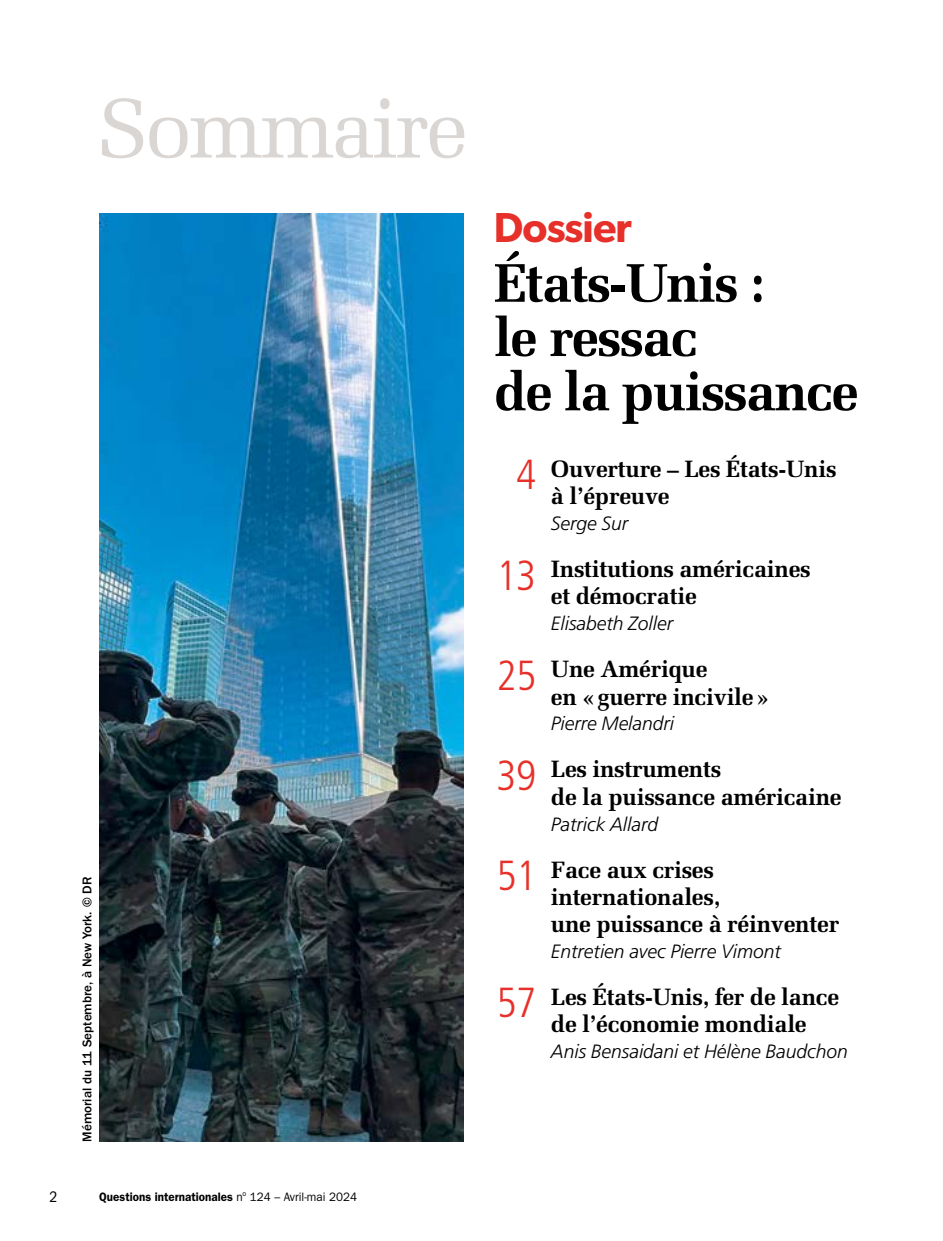
<style>
.page{position:relative;width:943px;height:1241px;background:#fff}
.page>*{position:absolute;margin:0;border:0;box-sizing:border-box;transform-origin:0 0}
.t1{font:84px "Melior LT Std";letter-spacing:-.035em;color:#d9d6d3}
._03_TITRE{font:700 54.25px/54.2px "Melior LT Std";letter-spacing:-.03em;color:#000}
._03_Dossier{font:600 42px "Gibson";letter-spacing:-.02em;color:#e73029}
._03_ARTICLE_1{font:700 23.62px/27.1px "Melior LT Std";letter-spacing:-.01em;color:#000}
._03_AUTEUR_1{font:italic 300 19.25px "Frutiger LT Std";color:#000}
.t2{font:condensed 15.75px "ITC Franklin Gothic Std";color:#000}
.t3{font:500 13.12px "ITC Franklin Gothic Std";color:#000}
.t4{font:600 12.25px "ITC Franklin Gothic Std";color:#000;scale:.95 1}
.s1{font-weight:400}
.s2{font-family:"Frutiger LT Std";font-weight:300;font-stretch:condensed;font-size:42px;color:#e73029}
</style>
<div class="page">
<img style="left:99px;top:213px;width:365px;height:927px">
<h1 class="t1" style="left:97px;top:79px;width:372px">Sommaire</h1>
<p class="t2" style="left:50px;top:1187px;width:10px">2</p>
<p class="t3" style="left:80px;top:1141px;width:266px;rotate:-90deg">Mémorial du 11 Septembre, à New York. © DR</p>
<p class="t4" style="left:99px;top:1188px;width:273px">Questions internationales <span class="s1">n</span><sup>o</sup> <span class="s1">124 – Avril-mai 2024</span></p>
<p class="_03_Dossier" style="left:494px;top:203px;width:140px">Dossier</p>
<p class="_03_TITRE" style="left:494px;top:256px;width:366px">États-Unis :<br>le ressac<br>de la puissance</p>
<p class="_03_ARTICLE_1" style="left:551px;top:455px;width:287px;text-indent:-35px"><span class="s2">4</span> Ouverture – Les États-Unis à l’épreuve</p>
<p class="_03_AUTEUR_1" style="left:551px;top:512px;width:79px">Serge Sur</p>
<p class="_03_ARTICLE_1" style="left:551px;top:555px;width:261px;text-indent:-54px"><span class="s2">13</span> Institutions américaines et démocratie</p>
<p class="_03_AUTEUR_1" style="left:551px;top:612px;width:124px">Elisabeth Zoller</p>
<p class="_03_ARTICLE_1" style="left:551px;top:655px;width:220px;text-indent:-54px"><span class="s2">25</span> Une Amérique<br>en «guerre incivile»</p>
<p class="_03_AUTEUR_1" style="left:551px;top:712px;width:125px">Pierre Melandri</p>
<p class="_03_ARTICLE_1" style="left:551px;top:755px;width:292px;text-indent:-54px"><span class="s2">39</span> Les instruments<br>de la puissance américaine</p>
<p class="_03_AUTEUR_1" style="left:551px;top:812px;width:109px">Patrick Allard</p>
<p class="_03_ARTICLE_1" style="left:551px;top:855px;width:290px;text-indent:-54px"><span class="s2">51</span> Face aux crises internationales,<br>une puissance à réinventer</p>
<p class="_03_AUTEUR_1" style="left:551px;top:940px;width:231px">Entretien avec Pierre Vimont</p>
<p class="_03_ARTICLE_1" style="left:551px;top:982px;width:290px;text-indent:-54px"><span class="s2">57</span> Les États-Unis, fer de lance de l’économie mondiale</p>
<p class="_03_AUTEUR_1" style="left:551px;top:1040px;width:298px">Anis Bensaidani et Hélène Baudchon</p>
</div>
